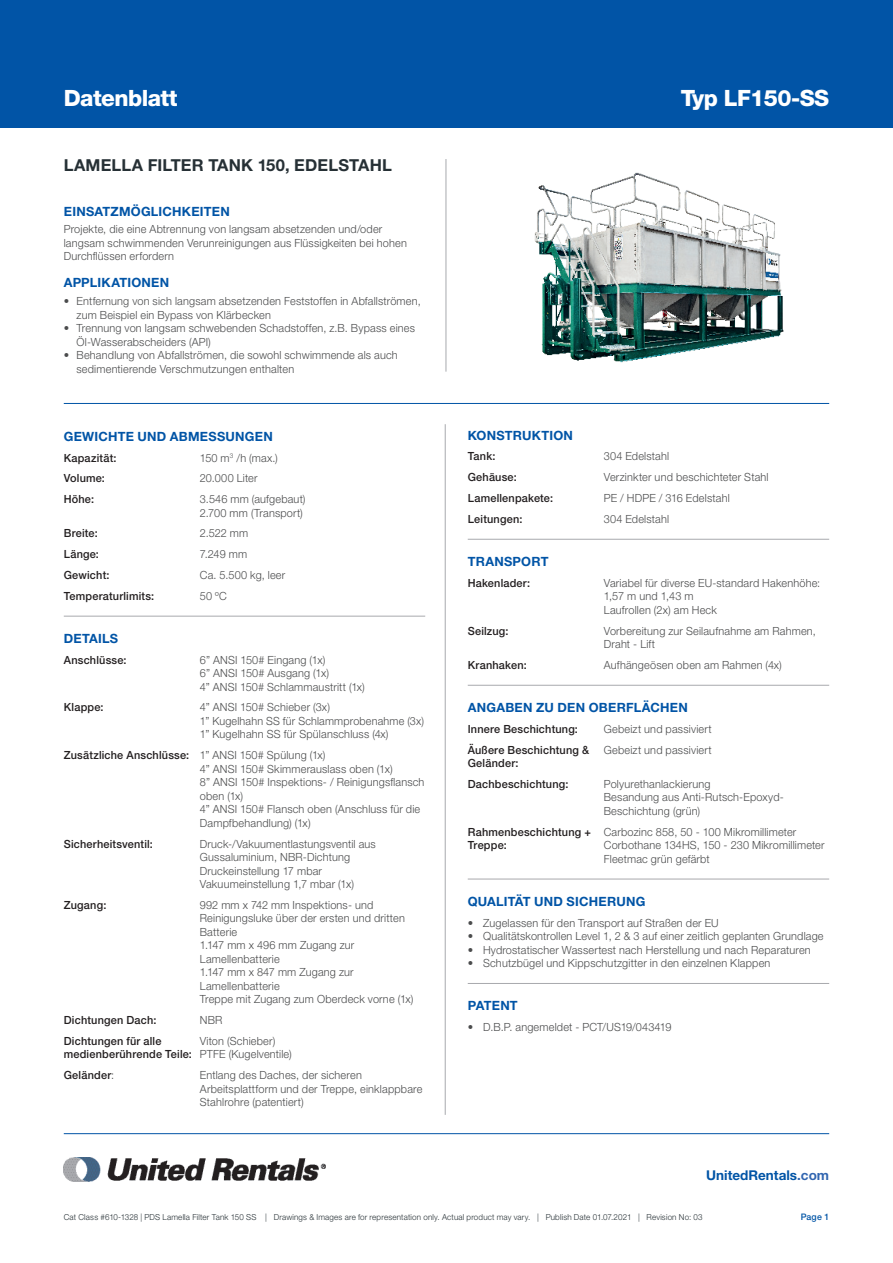
<style>
.page{position:relative;width:893px;height:1263px;background:#fff}
.page>*{position:absolute;margin:0;border:0;box-sizing:border-box;transform-origin:0 0}
.t1{font:800 22.5px "Helvetica Neue LT Std";letter-spacing:-.025em;color:#fff}
.t2{font:700 16.5px "Helvetica Neue LT Std";letter-spacing:.01em;color:#263035}
.t3{font:700 13.5px "Helvetica Neue LT Std";color:#0154a6}
.t4{font:700 12.75px "Helvetica Neue LT Std";letter-spacing:.015em;color:#0154a6}
.t5{font:300 11.25px/13.5px "Helvetica Neue LT Std";letter-spacing:.015em;color:#4b4c4d}
.t6{font:500 11.25px/13.5px "Helvetica Neue LT Std";letter-spacing:.02em;color:#231f20}
.t7{font:500 9px "Helvetica Neue LT Std";color:#0154a6}
.t8{font:300 8.25px "Helvetica Neue LT Std";letter-spacing:.025em;color:#263035}
.s1{font-weight:500;color:#231f20}
.s2{font-weight:300;color:#4b4c4d}
.s3{color:#3165b0}
</style>
<div class="page">
<hr style="left:64px;top:1133px;width:765px;height:1px;background:#0154a6">
<div style="left:0;top:0;width:893px;height:128px;background:#0154a6"></div>
<img style="left:64px;top:1157px;width:261px;height:25px">
<hr style="left:64px;top:403px;width:765px;height:1px;background:#0154a6">
<hr style="left:445px;top:424px;width:1px;height:691px;background:#a8a9ad">
<hr style="left:446px;top:159px;width:1px;height:213px;background:#a8a9ad">
<hr style="left:468px;top:983px;width:361px;height:1px;background:#a8a9ad">
<hr style="left:468px;top:539px;width:361px;height:1px;background:#a8a9ad">
<hr style="left:468px;top:685px;width:361px;height:1px;background:#a8a9ad">
<hr style="left:468px;top:879px;width:361px;height:1px;background:#a8a9ad">
<hr style="left:64px;top:616px;width:361px;height:1px;background:#a8a9ad">
<img style="left:534px;top:172px;width:250px;height:191px">
<h1 class="t1" style="left:64px;top:85px;width:115px">Datenblatt</h1>
<h2 class="t2" style="left:64px;top:155px;width:330px">LAMELLA FILTER TANK 150, EDELSTAHL</h2>
<p class="t4" style="left:64px;top:203px;width:167px">EINSATZMÖGLICHKEITEN</p>
<p class="t5" style="left:64px;top:222px;width:345px">Projekte, die eine Abtrennung von langsam absetzenden und/oder langsam schwimmenden Verunreinigungen aus Flüssigkeiten bei hohen<br>Durchflüssen erfordern</p>
<p class="t4" style="left:64px;top:275px;width:107px">APPLIKATIONEN</p>
<p class="t5" style="left:77px;top:294px;width:346px;text-indent:-13px">• Entfernung von sich langsam absetzenden Feststoffen in Abfallströmen, zum Beispiel ein Bypass von Klärbecken</p>
<p class="t5" style="left:77px;top:321px;width:340px;text-indent:-13px">• Trennung von langsam schwebenden Schadstoffen, z.B. Bypass eines<br>Öl-Wasserabscheiders (API)</p>
<p class="t5" style="left:77px;top:348px;width:323px;text-indent:-13px">• Behandlung von Abfallströmen, die sowohl schwimmende als auch sedimentierende Verschmutzungen enthalten</p>
<p class="t4" style="left:64px;top:428px;width:211px">GEWICHTE UND ABMESSUNGEN</p>
<p class="t6" style="left:64px;top:451px;width:54px">Kapazität:</p>
<p class="t5" style="left:200px;top:450px;width:80px">150 m<sup>3</sup> /h (max.)</p>
<p class="t6" style="left:64px;top:471px;width:43px">Volume:</p>
<p class="t5" style="left:200px;top:471px;width:59px">20.000 Liter</p>
<p class="t6" style="left:64px;top:492px;width:32px">Höhe:</p>
<p class="t5" style="left:200px;top:492px;width:107px">3.546 mm (aufgebaut)<br>2.700 mm (Transport)</p>
<p class="t6" style="left:64px;top:526px;width:35px">Breite:</p>
<p class="t5" style="left:200px;top:526px;width:50px">2.522 mm</p>
<p class="t6" style="left:64px;top:547px;width:37px">Länge:</p>
<p class="t5" style="left:200px;top:547px;width:49px">7.249 mm</p>
<p class="t6" style="left:64px;top:568px;width:47px">Gewicht:</p>
<p class="t5" style="left:200px;top:568px;width:87px">Ca. 5.500 kg, leer</p>
<p class="t6" style="left:64px;top:589px;width:92px">Temperaturlimits:</p>
<p class="t5" style="left:200px;top:589px;width:28px">50 ºC</p>
<p class="t4" style="left:64px;top:630px;width:56px">DETAILS</p>
<p class="t6" style="left:64px;top:653px;width:64px">Anschlüsse:</p>
<p class="t5" style="left:200px;top:653px;width:167px">6” ANSI 150# Eingang (1x)<br>6” ANSI 150# Ausgang (1x)<br>4” ANSI 150# Schlammaustritt (1x)</p>
<p class="t6" style="left:64px;top:701px;width:41px">Klappe:</p>
<p class="t5" style="left:200px;top:700px;width:226px">4” ANSI 150# Schieber (3x)<br>1” Kugelhahn SS für Schlammprobenahme (3x)<br>1” Kugelhahn SS für Spülanschluss (4x)</p>
<p class="t5" style="left:200px;top:748px;width:226px;text-indent:-136px"><span class="s1">Zusätzliche Anschlüsse:</span> 1” ANSI 150# Spülung (1x)<br>4” ANSI 150# Skimmerauslass oben (1x)<br>8” ANSI 150# Inspektions- / Reinigungsflansch oben (1x)<br>4” ANSI 150# Flansch oben (Anschluss für die Dampfbehandlung) (1x)</p>
<p class="t6" style="left:64px;top:837px;width:91px">Sicherheitsventil:</p>
<p class="t5" style="left:200px;top:836px;width:177px">Druck-/Vakuumentlastungsventil aus<br>Gussaluminium, NBR-Dichtung<br>Druckeinstellung 17 mbar<br>Vakuumeinstellung 1,7 mbar (1x)</p>
<p class="t6" style="left:64px;top:898px;width:44px">Zugang:</p>
<p class="t5" style="left:200px;top:898px;width:215px">992 mm x 742 mm Inspektions- und<br>Reinigungsluke über der ersten und dritten<br>Batterie<br>1.147 mm x 496 mm Zugang zur<br>Lamellenbatterie<br>1.147 mm x 847 mm Zugang zur<br>Lamellenbatterie<br>Treppe mit Zugang zum Oberdeck vorne (1x)</p>
<p class="t6" style="left:64px;top:1013px;width:94px">Dichtungen Dach:</p>
<p class="t5" style="left:200px;top:1013px;width:24px">NBR</p>
<p class="t6" style="left:64px;top:1034px;width:130px">Dichtungen für alle medienberührende Teile:</p>
<p class="t5" style="left:200px;top:1034px;width:93px">Viton (Schieber)<br>PTFE (Kugelventile)</p>
<p class="t6" style="left:64px;top:1068px;width:52px">Geländer<span class="s2">:</span></p>
<p class="t5" style="left:200px;top:1068px;width:224px">Entlang des Daches, der sicheren<br>Arbeitsplattform und der Treppe, einklappbare<br>Stahlrohre (patentiert)</p>
<h1 class="t1" style="left:681px;top:85px;width:150px">Typ LF150-SS</h1>
<p class="t4" style="left:468px;top:427px;width:107px">KONSTRUKTION</p>
<p class="t6" style="left:468px;top:450px;width:29px">Tank:</p>
<p class="t5" style="left:604px;top:449px;width:67px">304 Edelstahl</p>
<p class="t6" style="left:468px;top:470px;width:51px">Gehäuse:</p>
<p class="t5" style="left:604px;top:470px;width:166px">Verzinkter und beschichteter Stahl</p>
<p class="t6" style="left:468px;top:491px;width:87px">Lamellenpakete:</p>
<p class="t5" style="left:604px;top:491px;width:127px">PE / HDPE / 316 Edelstahl</p>
<p class="t6" style="left:468px;top:512px;width:56px">Leitungen:</p>
<p class="t5" style="left:604px;top:512px;width:67px">304 Edelstahl</p>
<p class="t4" style="left:468px;top:553px;width:82px">TRANSPORT</p>
<p class="t6" style="left:468px;top:576px;width:64px">Hakenlader:</p>
<p class="t5" style="left:604px;top:576px;width:218px">Variabel für diverse EU-standard Hakenhöhe:<br>1,57 m und 1,43 m<br>Laufrollen (2x) am Heck</p>
<p class="t6" style="left:468px;top:624px;width:42px">Seilzug:</p>
<p class="t5" style="left:604px;top:623px;width:213px">Vorbereitung zur Seilaufnahme am Rahmen,<br>Draht - Lift</p>
<p class="t6" style="left:468px;top:658px;width:61px">Kranhaken:</p>
<p class="t5" style="left:604px;top:658px;width:180px">Aufhängeösen oben am Rahmen (4x)</p>
<p class="t4" style="left:468px;top:699px;width:222px">ANGABEN ZU DEN OBERFLÄCHEN</p>
<p class="t6" style="left:468px;top:722px;width:112px">Innere Beschichtung:</p>
<p class="t5" style="left:604px;top:722px;width:109px">Gebeizt und passiviert</p>
<p class="t6" style="left:468px;top:743px;width:123px">Äußere Beschichtung &amp;<br>Geländer:</p>
<p class="t5" style="left:604px;top:742px;width:109px">Gebeizt und passiviert</p>
<p class="t6" style="left:468px;top:777px;width:102px">Dachbeschichtung:</p>
<p class="t5" style="left:604px;top:777px;width:181px">Polyurethanlackierung<br>Besandung aus Anti-Rutsch-Epoxyd-<br>Beschichtung (grün)</p>
<p class="t6" style="left:468px;top:825px;width:125px">Rahmenbeschichtung +<br>Treppe:</p>
<p class="t5" style="left:604px;top:825px;width:222px">Carbozinc 858, 50 - 100 Mikromillimeter<br>Corbothane 134HS, 150 - 230 Mikromillimeter<br>Fleetmac grün gefärbt</p>
<p class="t4" style="left:468px;top:893px;width:179px">QUALITÄT UND SICHERUNG</p>
<p class="t5" style="left:468px;top:915px;width:7px;text-align:justify">• • • •</p>
<p class="t5" style="left:483px;top:915px;width:342px">Zugelassen für den Transport auf Straßen der EU<br>Qualitätskontrollen Level 1, 2 &amp; 3 auf einer zeitlich geplanten Grundlage Hydrostatischer Wassertest nach Herstellung und nach Reparaturen Schutzbügel und Kippschutzgitter in den einzelnen Klappen</p>
<p class="t4" style="left:468px;top:998px;width:51px">PATENT</p>
<p class="t5" style="left:468px;top:1020px;width:205px">• D.B.P. angemeldet - PCT/US19/043419</p>
<p class="t3" style="left:706px;top:1167px;width:124px">UnitedRentals<span class="s3">.com</span></p>
<p class="t8" style="left:64px;top:1212px;width:640px">Cat Class #610-1328 | PDS Lamella Filter Tank 150 SS | Drawings &amp; Images are for representation only. Actual product may vary. | Publish Date 01.07.2021 | Revision No: 03</p>
<p class="t7" style="left:801px;top:1212px;width:30px">Page 1</p>
</div>
